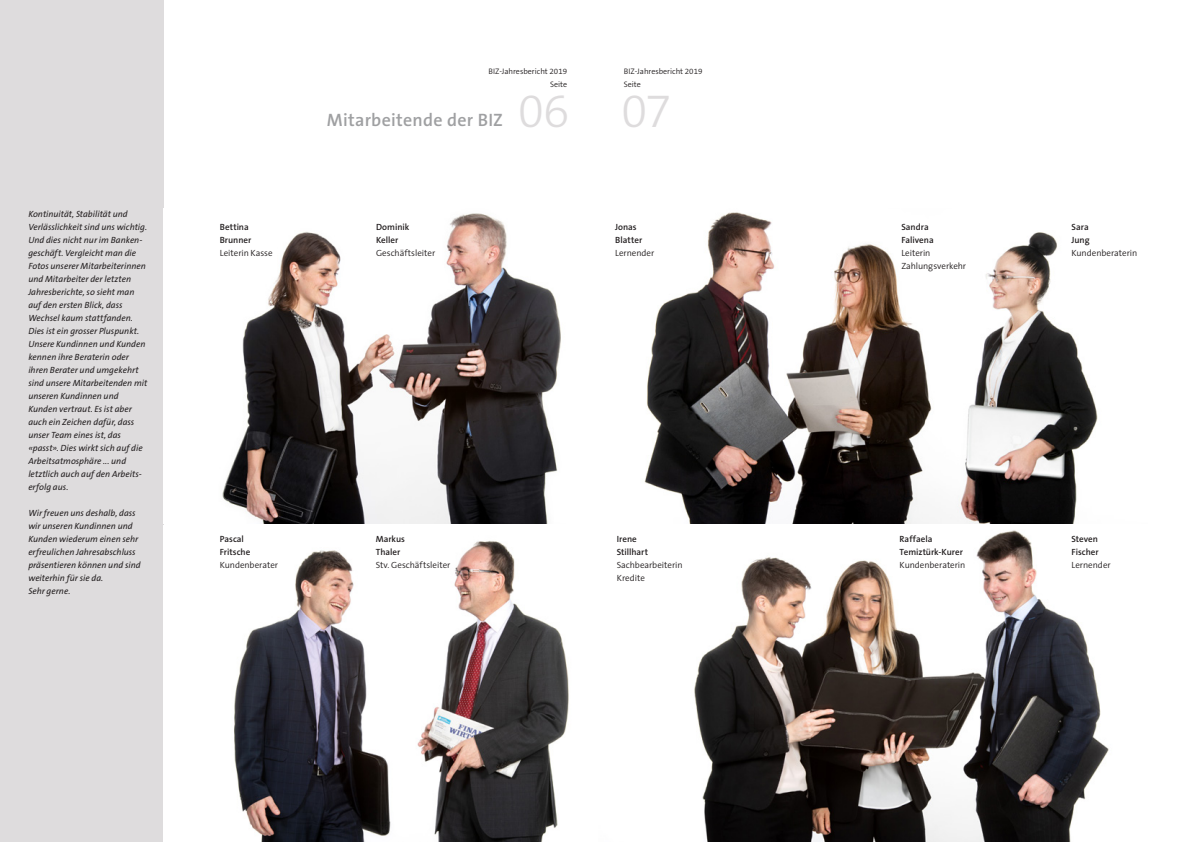
<style>
.page{position:relative;width:1191px;height:842px;background:#fff}
.page>*{position:absolute;margin:0;border:0;box-sizing:border-box;transform-origin:0 0}
.t1{font:300 48px "The Sans B3";color:#dedcdd}
.t2{font:600 18px "The Sans B6";letter-spacing:.015em;color:#9fa0a2}
.t3{font:italic 9px/13px "The Sans B5 Plain";color:#231f20}
.t4{font:300 9px/13px "The Sans";letter-spacing:-.005em;color:#231f20}
.t5{font:600 9px/13px "The Sans B6";color:#231f20}
.t6{font:300 8px/13px "The Sans B4";color:#231f20}
</style>
<div class="page">
<div style="left:0;top:0;width:163px;height:842px;background:#dedcdd"></div>
<img style="left:222px;top:213px;width:339px;height:310px">
<img style="left:234px;top:541px;width:335px;height:301px">
<svg style="left:644px;top:212px;width:454px;height:311px"></svg>
<img style="left:694px;top:530px;width:415px;height:312px">
<p class="t3" style="left:28px;top:208px;width:121px">Kontinuität, Stabilität und<br>Verlässlichkeit sind uns wichtig.<br>Und dies nicht nur im Banken&shy;geschäft. Vergleicht man die<br>Fotos unserer Mitarbeiterinnen und Mitarbeiter der letzten<br>Jahresberichte, so sieht man auf den ersten Blick, dass<br>Wechsel kaum stattfanden.<br>Dies ist ein grosser Pluspunkt.<br>Unsere Kundinnen und Kunden kennen ihre Beraterin oder ihren Berater und umgekehrt sind unsere Mitarbeitenden mit unseren Kundinnen und<br>Kunden vertraut. Es ist aber auch ein Zeichen dafür, dass unser Team eines ist, das «passt». Dies wirkt sich auf die<br>Arbeitsatmosphäre ... und letztlich auch auf den Arbeits&shy;erfolg aus.</p>
<p class="t3" style="left:28px;top:507px;width:114px">Wir freuen uns deshalb, dass wir unseren Kundinnen und<br>Kunden wiederum einen sehr erfreulichen Jahresabschluss präsentieren können und sind weiterhin für sie da.<br>Sehr gerne.</p>
<p class="t5" style="left:220px;top:221px;width:33px">Bettina<br>Brunner</p>
<p class="t4" style="left:220px;top:246px;width:54px">Leiterin Kasse</p>
<p class="t6" style="left:488px;top:65px;width:80px;text-align:right">BIZ-Jahresbericht 2019<br>Seite</p>
<p class="t6" style="left:624px;top:65px;width:80px">BIZ-Jahresbericht 2019<br>Seite</p>
<h2 class="t2" style="left:327px;top:111px;width:177px">Mitarbeitende der BIZ</h2>
<h1 class="t1" style="left:518px;top:86px;width:155px">06 07</h1>
<p class="t5" style="left:376px;top:221px;width:35px">Dominik<br>Keller</p>
<p class="t4" style="left:376px;top:246px;width:61px">Geschäftsleiter</p>
<p class="t5" style="left:615px;top:221px;width:29px">Jonas<br>Blatter</p>
<p class="t4" style="left:615px;top:246px;width:41px">Lernender</p>
<p class="t5" style="left:220px;top:533px;width:32px">Pascal<br>Fritsche</p>
<p class="t4" style="left:220px;top:558px;width:60px">Kundenberater</p>
<p class="t5" style="left:376px;top:533px;width:31px">Markus<br>Thaler</p>
<p class="t4" style="left:376px;top:558px;width:76px">Stv. Geschäftsleiter</p>
<p class="t5" style="left:617px;top:533px;width:33px">Irene<br>Stillhart</p>
<p class="t4" style="left:617px;top:558px;width:67px">Sachbearbeiterin<br>Kredite</p>
<p class="t5" style="left:901px;top:221px;width:34px">Sandra<br>Falivena</p>
<p class="t4" style="left:901px;top:246px;width:66px">Leiterin<br>Zahlungsverkehr</p>
<p class="t5" style="left:1071px;top:221px;width:20px">Sara<br>Jung</p>
<p class="t4" style="left:1071px;top:246px;width:67px">Kundenberaterin</p>
<p class="t5" style="left:899px;top:533px;width:65px">Raffaela<br>Temiztürk-Kurer</p>
<p class="t4" style="left:899px;top:558px;width:67px">Kundenberaterin</p>
<p class="t5" style="left:1071px;top:533px;width:29px">Steven<br>Fischer</p>
<p class="t4" style="left:1071px;top:558px;width:41px">Lernender</p>
</div>
